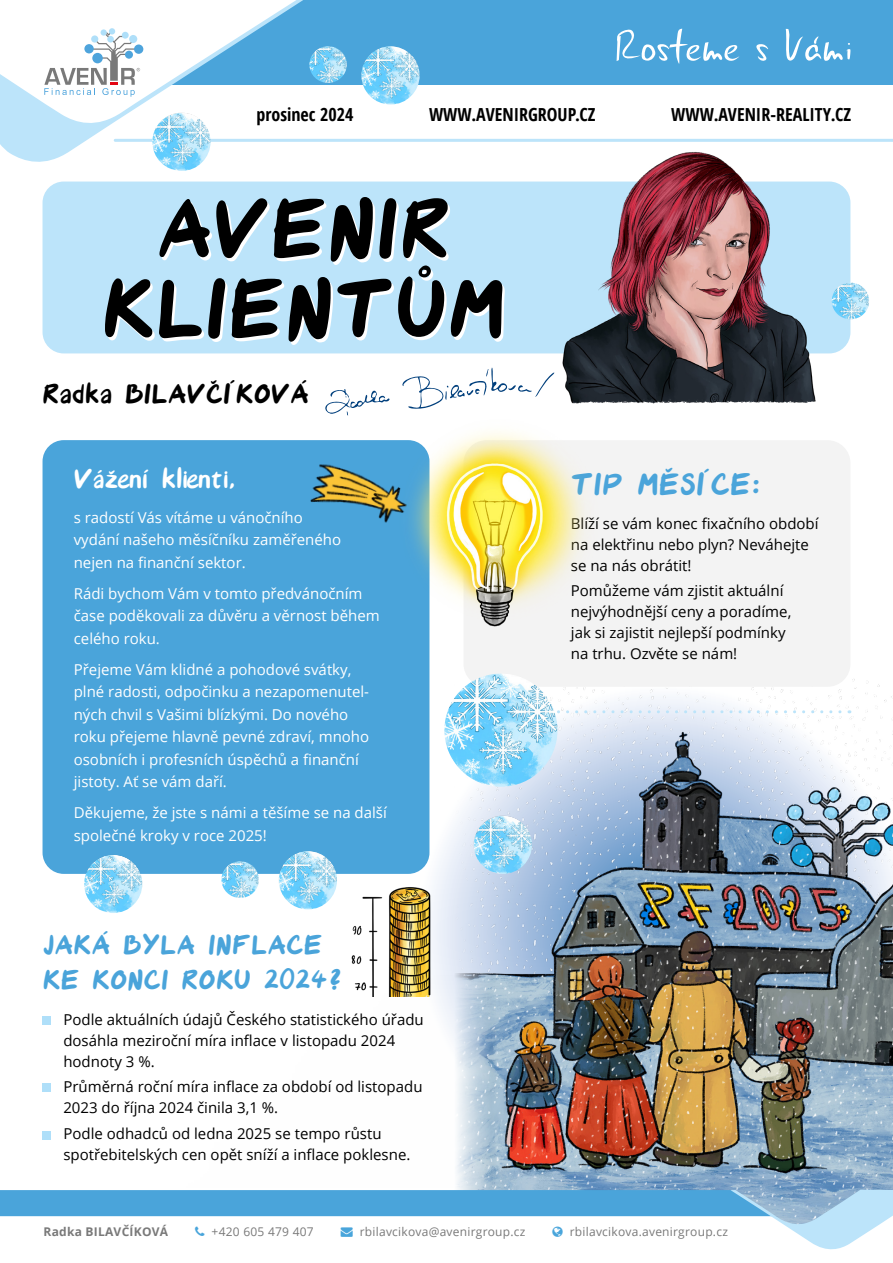
<style>
.page{position:relative;width:893px;height:1263px;background:#fff}
.page>*{position:absolute;margin:0;border:0;box-sizing:border-box;transform-origin:0 0}
.t1{font:108.6px/79.9px "Avenir Font";color:#000;text-align:center}
.t2{font:40.35px "Avenir Font";color:#4aa4da}
.t3{font:36px/34.5px "Avenir Font";color:#4aa4da}
.t4{font:36px "Avenir Font";color:#000}
.t5{font:36px "Avenir Font";color:#fff}
.t6{font:700 condensed 18px "Open Sans";color:#000}
.t7{font:15px/21px "Open Sans";color:#000}
.t8{font:15px/22.5px "Open Sans";color:#fff}
.t9{font:12px "Open Sans";letter-spacing:.02em;color:#797979}
.t10{font:700 12px "Open Sans";letter-spacing:.02em;color:#797979}
.s1{color:#49a5db}
</style>
<div class="page">
<img style="left:139px;top:675px;width:754px;height:514px">
<div style="left:463px;top:440px;width:387px;height:247px;background:#f3f3f3;border-radius:23px"></div>
<div style="left:43px;top:440px;width:386px;height:434px;background:#4aa4da;border-radius:21px"></div>
<div style="left:42px;top:1016px;width:9px;height:9px;background:#afdff9"></div>
<div style="left:42px;top:1131px;width:9px;height:9px;background:#afdff9"></div>
<div style="left:42px;top:1083px;width:9px;height:9px;background:#afdff9"></div>
<svg style="left:553px;top:710px;width:287px;height:3px"></svg>
<img style="left:338px;top:882px;width:132px;height:115px">
<img style="left:279px;top:851px;width:58px;height:58px;border-radius:29px">
<img style="left:474px;top:815px;width:58px;height:59px;border-radius:29px">
<img style="left:444px;top:674px;width:113px;height:113px;border-radius:57px">
<img style="left:84px;top:855px;width:58px;height:58px;border-radius:29px">
<img style="left:221px;top:861px;width:38px;height:37px;border-radius:19px">
<img style="left:310px;top:464px;width:71px;height:55px">
<img style="left:381px;top:431px;width:203px;height:207px">
<div style="left:22px;top:0;width:871px;height:85px;background:#4aa4da"></div>
<svg style="left:0;top:0;width:328px;height:165px"></svg>
<svg style="left:617px;top:29px;width:123px;height:35px"></svg>
<svg style="left:756px;top:44px;width:12px;height:17px"></svg>
<svg style="left:786px;top:29px;width:64px;height:32px"></svg>
<hr style="left:115px;top:139px;width:778px;height:3px;background:#bce4fa">
<div style="left:43px;top:182px;width:807px;height:171px;background:#bce4fa;border-radius:21px"></div>
<svg style="left:0;top:0;width:302px;height:129px"></svg>
<img style="left:361px;top:46px;width:59px;height:59px;border-radius:29px">
<img style="left:152px;top:113px;width:59px;height:58px;border-radius:29px">
<img style="left:309px;top:46px;width:38px;height:37px;border-radius:19px">
<img style="left:832px;top:283px;width:37px;height:36px;border-radius:19px">
<img style="left:549px;top:141px;width:274px;height:263px">
<svg style="left:402px;top:368px;width:152px;height:41px"></svg>
<svg style="left:325px;top:389px;width:65px;height:26px"></svg>
<svg style="left:0;top:1189px;width:893px;height:61px"></svg>
<p class="t6" style="left:257px;top:101px;width:98px">prosinec 2024</p>
<p class="t6" style="left:429px;top:101px;width:168px">WWW.AVENIRGROUP.CZ</p>
<p class="t6" style="left:671px;top:101px;width:181px">WWW.AVENIR-REALITY.CZ</p>
<h1 class="t1" style="left:102px;top:192px;width:405px">AVENIR<br>KLIENTŮM</h1>
<h3 class="t4" style="left:43px;top:379px;width:268px">Radka BILAVČÍKOVÁ</h3>
<h3 class="t5" style="left:74px;top:464px;width:164px">Vážení klienti,</h3>
<p class="t8" style="left:74px;top:505px;width:269px">s radostí Vás vítáme u vánočního vydání našeho měsíčníku zaměřeného nejen na finanční sektor.</p>
<p class="t8" style="left:74px;top:581px;width:308px">Rádi bychom Vám v tomto předvánočním čase poděkovali za důvěru a věrnost během celého roku.</p>
<p class="t8" style="left:74px;top:657px;width:297px">Přejeme Vám klidné a pohodové svátky, plné radosti, odpočinku a nezapomenutel&shy;ných chvil s Vašimi blízkými. Do nového roku přejeme hlavně pevné zdraví, mnoho osobních i profesních úspěchů a finanční jistoty. Ať se vám daří.</p>
<p class="t8" style="left:74px;top:801px;width:315px">Děkujeme, že jste s námi a těšíme se na další společné kroky v roce 2025!</p>
<h3 class="t3" style="left:43px;top:929px;width:301px">JAKÁ BYLA INFLACE<br>KE KONCI ROKU 2024?</h3>
<p class="t7" style="left:63px;top:1009px;width:362px">Podle aktuálních údajů Českého statistického úřadu dosáhla meziroční míra inflace v listopadu 2024 hodnoty 3 %.</p>
<p class="t7" style="left:63px;top:1076px;width:361px">Průměrná roční míra inflace za období od listopadu<br>2023 do října 2024 činila 3,1 %.</p>
<p class="t7" style="left:63px;top:1122px;width:349px">Podle odhadců od ledna 2025 se tempo růstu spotřebitelských cen opět sníží a inflace poklesne.</p>
<h2 class="t2" style="left:571px;top:468px;width:192px">TIP MĚSÍCE:</h2>
<p class="t7" style="left:571px;top:512px;width:249px">Blíží se vám konec fixačního období na elektřinu nebo plyn? Neváhejte se na nás obrátit!</p>
<p class="t7" style="left:571px;top:580px;width:222px">Pomůžeme vám zjistit aktuální nejvýhodnější ceny a poradíme, jak si zajistit nejlepší podmínky na trhu. Ozvěte se nám!</p>
<p class="t10" style="left:44px;top:1223px;width:126px">Radka BILAVČÍKOVÁ</p>
<p class="t9" style="left:212px;top:1223px;width:104px">+420 605 479 407</p>
<p class="t9" style="left:341px;top:1223px;width:186px"><span class="s1">→</span> rbilavcikova@avenirgroup.cz</p>
<p class="t9" style="left:570px;top:1223px;width:160px">rbilavcikova.avenirgroup.cz</p>
</div>
